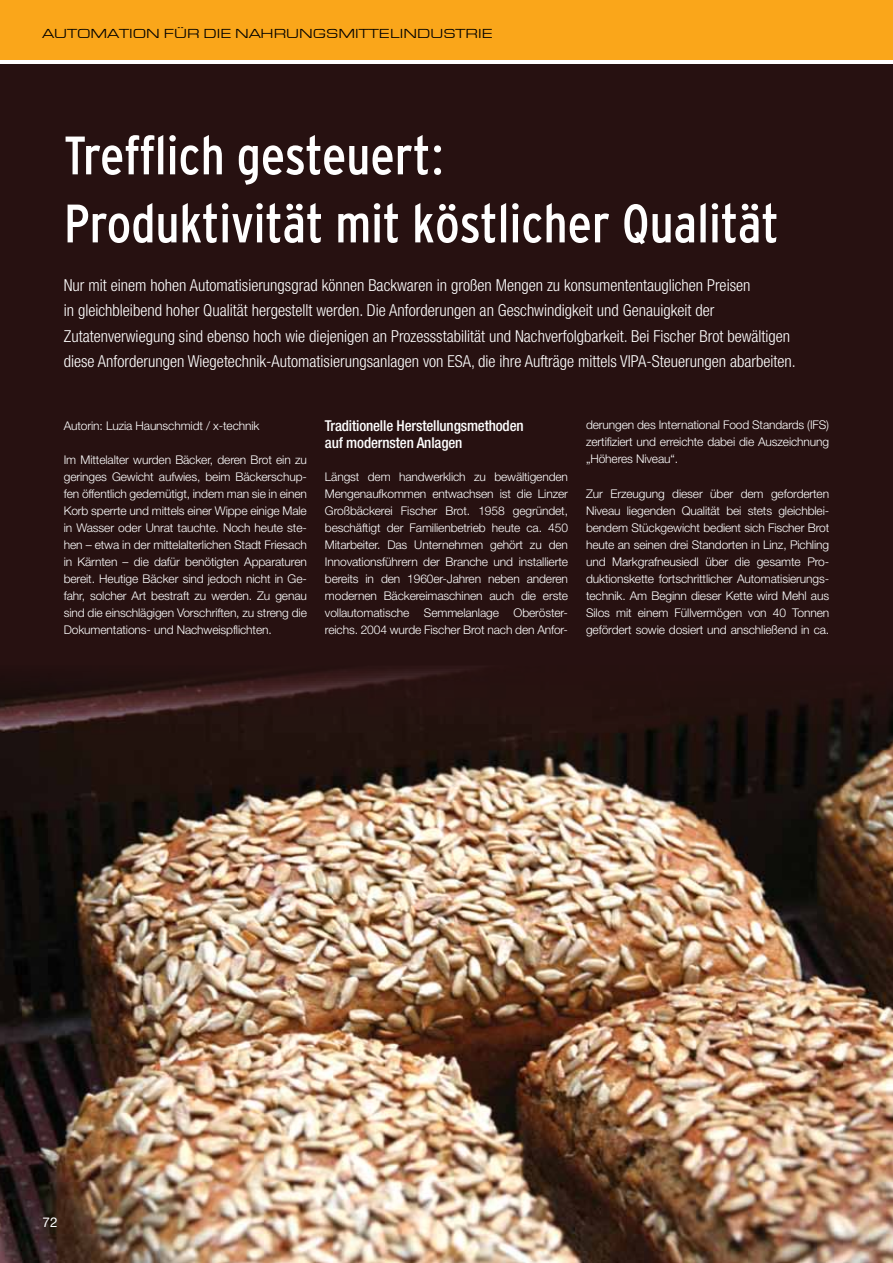
<style>
.page{position:relative;width:893px;height:1263px;background:#fff}
.page>*{position:absolute;margin:0;border:0;box-sizing:border-box;transform-origin:0 0}
.t1{font:54px/68.1px "Interstate Cond Mono";color:#fff}
.t2{font:300 condensed 16.5px/25.5px "Helvetica Neue";color:#fff}
.t3{font:500 condensed 15px/17px "Helvetica Neue";letter-spacing:-.01em;color:#fff}
.t4{font:13.5px "Eurostile Extended Roman DTC";color:#000}
.t5{font:13.5px "Helvetica Neue";color:#fff}
.t6{font:300 12px/17px "Helvetica Neue";letter-spacing:-.01em;color:#fff;text-align:justify}
</style>
<div class="page">
<div style="left:0;top:0;width:893px;height:60px;background:#faa61a"></div>
<div style="left:0;top:65px;width:893px;height:1198px;background:#271111"></div>
<img style="left:0;top:669px;width:893px;height:594px">
<p class="t4" style="left:43px;top:26px;width:25px">AUTOMATION</p>
<p class="t4" style="left:164px;top:26px;width:50px">FÜR DIE</p>
<p class="t4" style="left:235px;top:26px;width:114px">NAHRUNGSMITTE</p>
<p class="t4" style="left:390px;top:26px;width:22px">LINDU</p>
<p class="t4" style="left:443px;top:26px;width:43px">STRIE</p>
<h1 class="t1" style="left:64px;top:121px;width:716px">Trefflich gesteuert:<br>Produktivität mit köstlicher Qualität</h1>
<p class="t2" style="left:64px;top:272px;width:733px">Nur mit einem hohen Automatisierungsgrad können Backwaren in großen Mengen zu konsumententauglichen Preisen<br>in gleichbleibend hoher Qualität hergestellt werden. Die Anforderungen an Geschwindigkeit und Genauigkeit der Zutatenverwiegung sind ebenso hoch wie diejenigen an Prozessstabilität und Nachverfolgbarkeit. Bei Fischer Brot bewältigen diese Anforderungen Wiegetechnik-Automatisierungsanlagen von ESA, die ihre Aufträge mittels VIPA-Steuerungen abarbeiten.</p>
<p class="t6" style="left:64px;top:416px;width:197px">Autorin: Luzia Haunschmidt / x-technik</p>
<p class="t6" style="left:64px;top:450px;width:245px">Im Mittelalter wurden Bäcker, deren Brot ein zu geringes Gewicht aufwies, beim Bäckerschup&shy;fen öffentlich gedemütigt, indem man sie in einen Korb sperrte und mittels einer Wippe einige Male in Wasser oder Unrat tauchte. Noch heute ste&shy;hen – etwa in der mittelalterlichen Stadt Friesach in Kärnten – die dafür benötigten Apparaturen bereit. Heutige Bäcker sind jedoch nicht in Ge&shy;fahr, solcher Art bestraft zu werden. Zu genau sind die einschlägigen Vorschriften, zu streng die Dokumentations- und Nachweispflichten.</p>
<p class="t3" style="left:325px;top:417px;width:200px">Traditionelle Herstellungsmethoden auf modernsten Anlagen</p>
<p class="t6" style="left:325px;top:467px;width:245px">Längst dem handwerklich zu bewältigenden Mengenaufkommen entwachsen ist die Linzer Großbäckerei Fischer Brot. 1958 gegründet, beschäftigt der Familienbetrieb heute ca. 450<br>Mitarbeiter. Das Unternehmen gehört zu den Innovationsführern der Branche und installierte bereits in den 1960er-Jahren neben anderen modernen Bäckereimaschinen auch die erste vollautomatische Semmelanlage Oberöster&shy;reichs. 2004 wurde Fischer Brot nach den Anfor-</p>
<p class="t6" style="left:586px;top:416px;width:245px">derungen des International Food Standards (IFS) zertifiziert und erreichte dabei die Auszeichnung „Höheres Niveau“.</p>
<p class="t6" style="left:586px;top:484px;width:245px">Zur Erzeugung dieser über dem geforderten Niveau liegenden Qualität bei stets gleichblei&shy;bendem Stückgewicht bedient sich Fischer Brot heute an seinen drei Standorten in Linz, Pichling und Markgrafneusiedl über die gesamte Pro&shy;duktionskette fortschrittlicher Automatisierungs&shy;technik. Am Beginn dieser Kette wird Mehl aus Silos mit einem Füllvermögen von 40 Tonnen gefördert sowie dosiert und anschließend in ca.</p>
<p class="t5" style="left:43px;top:1214px;width:17px">72</p>
</div>
